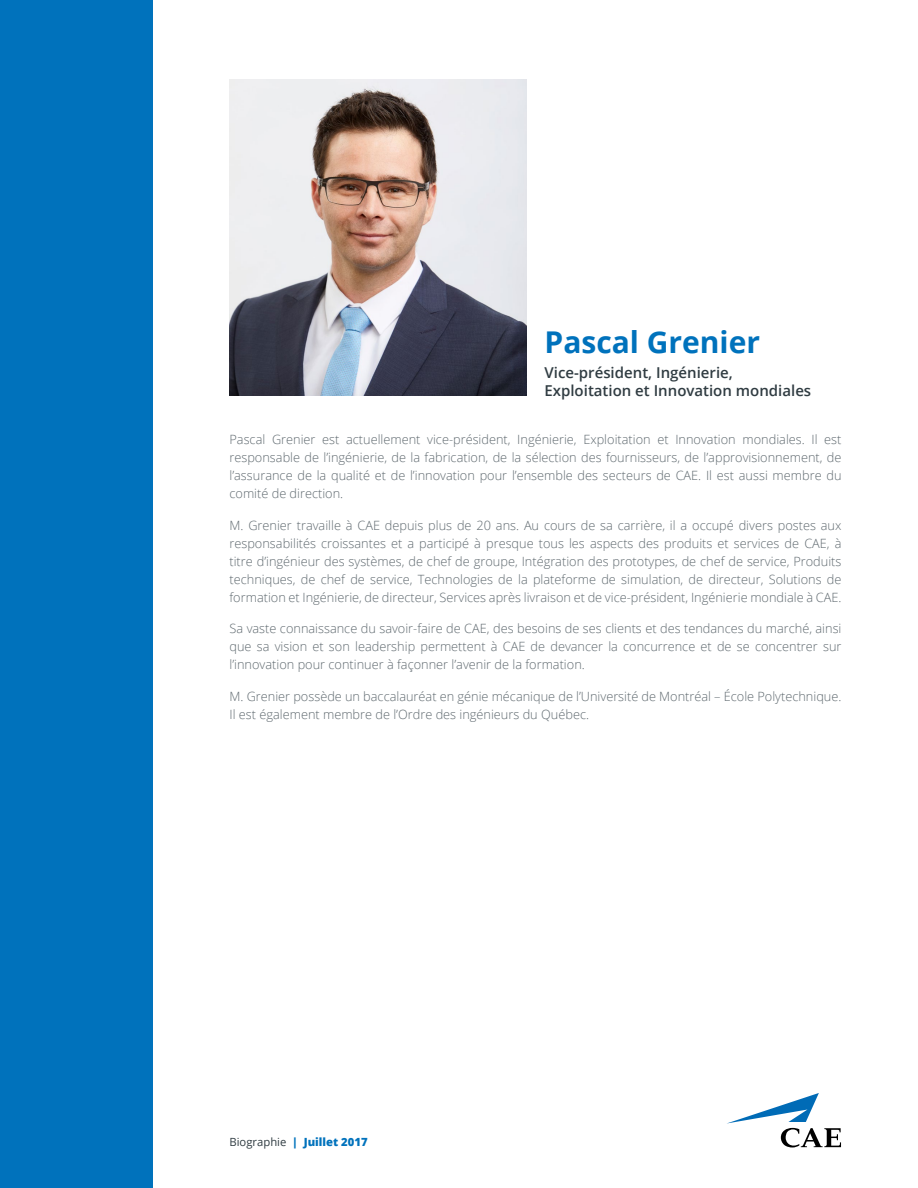
<style>
.page{position:relative;width:918px;height:1188px;background:#fff}
.page>*{position:absolute;margin:0;border:0;box-sizing:border-box;transform-origin:0 0}
.t1{font:700 30px "Open Sans";color:#0072bc}
.t2{font:600 15px/18px "Open Sans";color:#303c42}
.t3{font:300 12.75px/18px "Open Sans";color:#5f696f;text-align:justify}
.t4{font:800 11.25px "Open Sans";color:#0072bc}
.s1{font-weight:400;color:#303c42}
</style>
<div class="page">
<div style="left:0;top:0;width:153px;height:1188px;background:#0072bc"></div>
<svg style="left:727px;top:1093px;width:114px;height:54px"></svg>
<img style="left:230px;top:79px;width:296px;height:317px">
<h1 class="t1" style="left:544px;top:321px;width:217px">Pascal Grenier</h1>
<p class="t2" style="left:544px;top:363px;width:268px">Vice-président, Ingénierie,<br>Exploitation et Innovation mondiales</p>
<p class="t3" style="left:230px;top:430px;width:614px">Pascal Grenier est actuellement vice-président, Ingénierie, Exploitation et Innovation mondiales. Il est responsable de l’ingénierie, de la fabrication, de la sélection des fournisseurs, de l’approvisionnement, de l’assurance de la qualité et de l’innovation pour l’ensemble des secteurs de CAE. Il est aussi membre du comité de direction.</p>
<p class="t3" style="left:230px;top:516px;width:614px">M. Grenier travaille à CAE depuis plus de 20 ans. Au cours de sa carrière, il a occupé divers postes aux responsabilités croissantes et a participé à presque tous les aspects des produits et services de CAE, à titre d’ingénieur des systèmes, de chef de groupe, Intégration des prototypes, de chef de service, Produits techniques, de chef de service, Technologies de la plateforme de simulation, de directeur, Solutions de formation et Ingénierie, de directeur, Services après livraison et de vice-président, Ingénierie mondiale à CAE.</p>
<p class="t3" style="left:230px;top:619px;width:614px">Sa vaste connaissance du savoir-faire de CAE, des besoins de ses clients et des tendances du marché, ainsi que sa vision et son leadership permettent à CAE de devancer la concurrence et de se concentrer sur l’innovation pour continuer à façonner l’avenir de la formation.</p>
<p class="t3" style="left:230px;top:687px;width:614px">M. Grenier possède un baccalauréat en génie mécanique de l’Université de Montréal – École Polytechnique.<br>Il est également membre de l’Ordre des ingénieurs du Québec.</p>
<p class="t4" style="left:230px;top:1133px;width:140px"><span class="s1">Biographie</span> | Juillet 2017</p>
</div>
